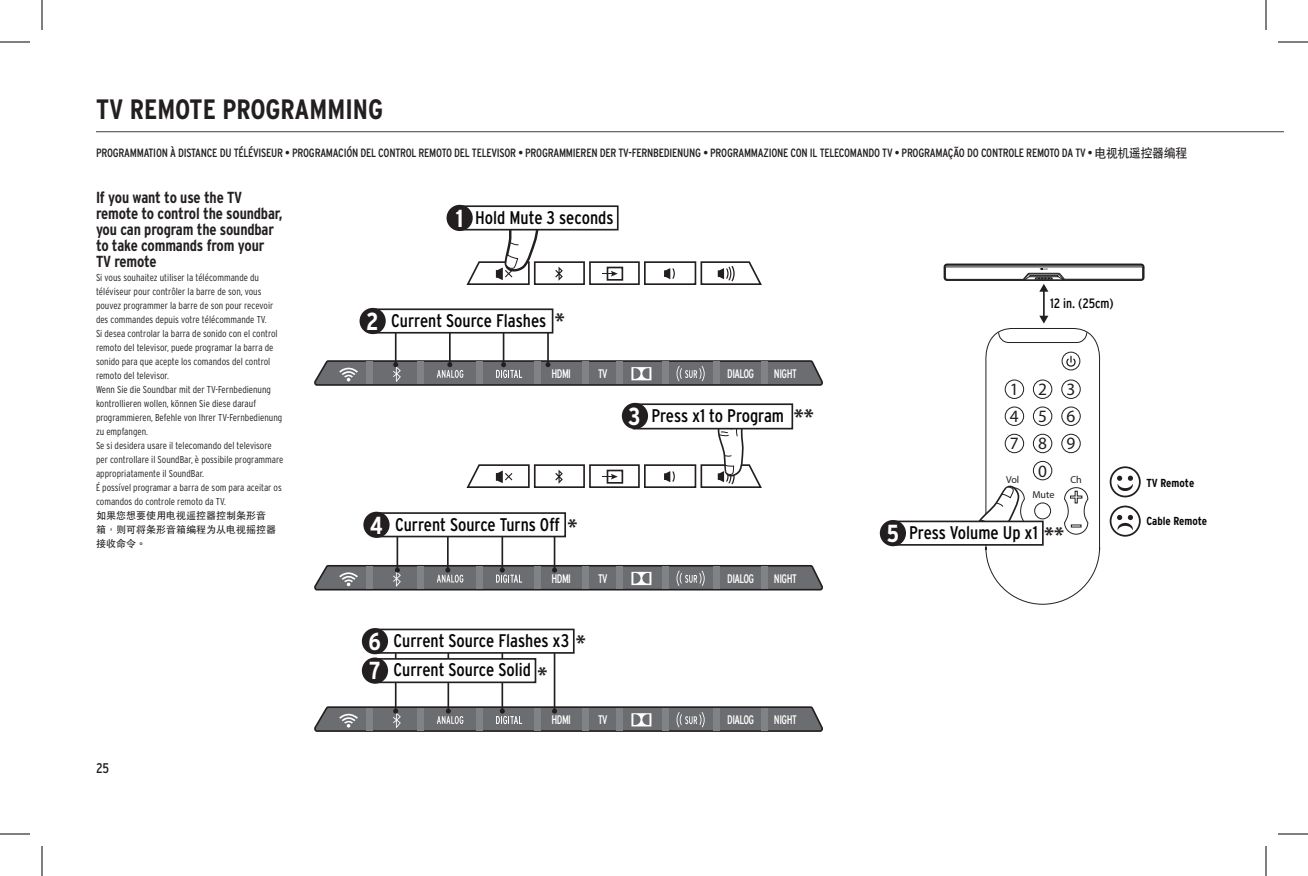
<style>
.page{position:relative;width:1308px;height:876px;background:#fff}
.page>*{position:absolute;margin:0;border:0;box-sizing:border-box;transform-origin:0 0}
.t1{font:700 condensed 28px "Interstate";color:#231f20}
.t2{font:700 22px "Myriad Pro";color:#231f20}
.t3{font:condensed 18.2px/29.4px "Interstate";color:#050504}
.t4{font:17.4px "Tuffy";letter-spacing:1.12em;color:#231f20}
.t5{font:700 condensed 16px/16px "Interstate";letter-spacing:-.01em;color:#231f20}
.t6{font:condensed 14px "Interstate";color:#231f20}
.t7{font:condensed 13.6px "Interstate";color:#050504}
.t8{font:condensed 12.4px "Interstate";letter-spacing:-.05em;color:#fff;scale:.9 1}
.t9{font:condensed 12px "Interstate";letter-spacing:-.02em;color:#231f20}
.t10{font:700 condensed 11.6px "Interstate";color:#050504}
.t11{font:10.2px "Tuffy";color:#231f20}
.t12{font:300 condensed 10px/14px "Interstate";color:#231f20}
.t13{font:500 10px/14px "ST Heiti TC";color:#231f20}
.s1{font-family:"SIL Hei Med Jian";font-stretch:normal}
.s2{font-weight:700;font-size:24.6px;color:#fff}
</style>
<div class="page">
<div style="left:589px;top:261px;width:51px;height:24px;border:2px solid #231f20"></div>
<div style="left:534px;top:261px;width:51px;height:24px;border:2px solid #231f20"></div>
<div style="left:644px;top:261px;width:52px;height:24px;border:2px solid #231f20"></div>
<div style="left:607px;top:267px;width:16px;height:14px;border:2px solid #231f20"></div>
<svg style="left:603px;top:271px;width:15px;height:6px"></svg>
<svg style="left:700px;top:261px;width:62px;height:24px"></svg>
<svg style="left:664px;top:268px;width:11px;height:11px"></svg>
<div style="left:589px;top:464px;width:51px;height:24px;border:2px solid #231f20"></div>
<div style="left:534px;top:464px;width:51px;height:24px;border:2px solid #231f20"></div>
<div style="left:644px;top:464px;width:52px;height:24px;border:2px solid #231f20"></div>
<svg style="left:466px;top:464px;width:64px;height:24px"></svg>
<svg style="left:555px;top:470px;width:8px;height:14px"></svg>
<div style="left:607px;top:470px;width:16px;height:14px;border:2px solid #231f20"></div>
<svg style="left:603px;top:474px;width:15px;height:6px"></svg>
<svg style="left:664px;top:471px;width:11px;height:11px"></svg>
<hr style="left:503px;top:327px;width:1px;height:38px;background:#231f20">
<hr style="left:449px;top:327px;width:2px;height:38px;background:#231f20">
<hr style="left:395px;top:327px;width:2px;height:38px;background:#231f20">
<hr style="left:547px;top:327px;width:2px;height:38px;background:#231f20">
<svg style="left:314px;top:359px;width:509px;height:27px;background:#747477"></svg>
<hr style="left:501px;top:533px;width:2px;height:37px;background:#231f20">
<hr style="left:447px;top:533px;width:2px;height:37px;background:#231f20">
<hr style="left:397px;top:533px;width:1px;height:37px;background:#231f20">
<hr style="left:554px;top:533px;width:1px;height:37px;background:#231f20">
<svg style="left:314px;top:564px;width:509px;height:27px;background:#747477"></svg>
<hr style="left:501px;top:653px;width:2px;height:58px;background:#231f20">
<hr style="left:447px;top:653px;width:2px;height:58px;background:#231f20">
<hr style="left:395px;top:653px;width:2px;height:58px;background:#231f20">
<hr style="left:554px;top:653px;width:1px;height:58px;background:#231f20">
<svg style="left:314px;top:705px;width:509px;height:27px;background:#747477"></svg>
<svg style="left:466px;top:231px;width:97px;height:54px"></svg>
<div style="left:373px;top:309px;width:180px;height:24px;background:#fff"></div>
<div style="left:372px;top:308px;width:181px;height:26px;border:2px solid #231f20"></div>
<div style="left:360px;top:308px;width:26px;height:26px;background:#231f20;border-radius:50%"></div>
<div style="left:459px;top:205px;width:160px;height:26px;border:2px solid #231f20"></div>
<div style="left:447px;top:205px;width:26px;height:26px;background:#231f20;border-radius:50%"></div>
<div style="left:376px;top:513px;width:189px;height:24px;background:#fff"></div>
<div style="left:376px;top:512px;width:190px;height:25px;border:2px solid #231f20"></div>
<div style="left:363px;top:512px;width:27px;height:26px;background:#231f20;border-radius:50%"></div>
<div style="left:374px;top:629px;width:201px;height:25px;border:2px solid #231f20"></div>
<div style="left:362px;top:628px;width:26px;height:26px;background:#231f20;border-radius:50%"></div>
<div style="left:375px;top:659px;width:160px;height:23px;background:#fff"></div>
<div style="left:374px;top:658px;width:162px;height:25px;border:2px solid #231f20"></div>
<div style="left:362px;top:658px;width:26px;height:26px;background:#231f20;border-radius:50%"></div>
<div style="left:890px;top:521px;width:154px;height:25px;border:2px solid #231f20"></div>
<div style="left:880px;top:520px;width:26px;height:26px;background:#231f20;border-radius:50%"></div>
<hr style="left:1043px;top:290px;width:2px;height:27px;background:#231f20">
<svg style="left:963px;top:316px;width:138px;height:289px"></svg>
<svg style="left:700px;top:429px;width:63px;height:59px"></svg>
<div style="left:633px;top:403px;width:160px;height:26px;border:2px solid #231f20"></div>
<div style="left:622px;top:403px;width:26px;height:26px;background:#231f20;border-radius:50%"></div>
<svg style="left:1110px;top:506px;width:31px;height:31px"></svg>
<svg style="left:1110px;top:466px;width:31px;height:31px"></svg>
<svg style="left:944px;top:264px;width:201px;height:28px"></svg>
<hr style="left:96px;top:131px;width:1188px;height:1px;background:#3e3e3f">
<hr style="left:0;top:42px;width:30px;height:1px;background:#000">
<hr style="left:1278px;top:42px;width:30px;height:1px;background:#000">
<hr style="left:0;top:834px;width:30px;height:1px;background:#000">
<hr style="left:1278px;top:834px;width:30px;height:1px;background:#000">
<hr style="left:42px;top:0;width:1px;height:30px;background:#000">
<hr style="left:42px;top:846px;width:1px;height:30px;background:#000">
<hr style="left:1266px;top:0;width:1px;height:30px;background:#000">
<hr style="left:1266px;top:846px;width:1px;height:30px;background:#000">
<h1 class="t1" style="left:96px;top:93px;width:289px">TV REMOTE PROGRAMMING</h1>
<p class="t9" style="left:96px;top:146px;width:1093px">PROGRAMMATION À DISTANCE DU TÉLÉVISEUR • PROGRAMACIÓN DEL CONTROL REMOTO DEL TELEVISOR • PROGRAMMIEREN DER TV-FERNBEDIENUNG • PROGRAMMAZIONE CON IL TELECOMANDO TV • PROGRAMAÇÃO DO CONTROLE REMOTO DA TV • <span class="s1">电视机遥控器编程</span></p>
<h3 class="t5" style="left:96px;top:189px;width:188px">If you want to use the TV remote to control the soundbar, you can program the soundbar to take commands from your<br>TV remote</h3>
<p class="t12" style="left:96px;top:270px;width:189px">Si vous souhaitez utiliser la télécommande du téléviseur pour contrôler la barre de son, vous pouvez programmer la barre de son pour recevoir des commandes depuis votre télécommande TV.<br>Si desea controlar la barra de sonido con el control remoto del televisor, puede programar la barra de sonido para que acepte los comandos del control remoto del televisor.<br>Wenn Sie die Soundbar mit der TV-Fernbedienung kontrollieren wollen, können Sie diese darauf programmieren, Befehle von Ihrer TV-Fernbedienung zu empfangen.<br>Se si desidera usare il telecomando del televisore per controllare il SoundBar, è possibile programmare appropriatamente il SoundBar.<br>É possível programar a barra de som para aceitar os comandos do controle remoto da TV.</p>
<p class="t13" style="left:96px;top:508px;width:181px">如果您想要使用电视遥控器控制条形音箱，则可将条形音箱编程为从电视摇控器接收命令。</p>
<h3 class="t6" style="left:96px;top:761px;width:15px">25</h3>
<h3 class="t3" style="left:456px;top:203px;width:159px"><span class="s2">1</span> Hold Mute 3 seconds</h3>
<h3 class="t3" style="left:366px;top:306px;width:182px"><span class="s2">2</span> Current Source Flashes</h3>
<h2 class="t2" style="left:555px;top:308px;width:11px">*</h2>
<p class="t8" style="left:552px;top:366px;width:23px">HDMI</p>
<p class="t8" style="left:598px;top:366px;width:12px">TV</p>
<p class="t8" style="left:727px;top:366px;width:32px">DIALOG</p>
<p class="t8" style="left:774px;top:366px;width:27px">NIGHT</p>
<h3 class="t3" style="left:370px;top:509px;width:191px"><span class="s2">4</span> Current Source Turns Off</h3>
<h2 class="t2" style="left:568px;top:514px;width:11px">*</h2>
<h3 class="t3" style="left:628px;top:401px;width:157px"><span class="s2">3</span> Press x1 to Program</h3>
<h2 class="t2" style="left:794px;top:405px;width:21px">**</h2>
<p class="t8" style="left:552px;top:571px;width:23px">HDMI</p>
<p class="t8" style="left:598px;top:571px;width:12px">TV</p>
<p class="t8" style="left:727px;top:571px;width:32px">DIALOG</p>
<p class="t8" style="left:774px;top:571px;width:27px">NIGHT</p>
<h3 class="t3" style="left:369px;top:626px;width:202px"><span class="s2">6</span> Current Source Flashes x3<br><span class="s2">7</span> Current Source Solid</h3>
<h2 class="t2" style="left:538px;top:662px;width:11px">*</h2>
<h2 class="t2" style="left:576px;top:630px;width:11px">*</h2>
<p class="t8" style="left:552px;top:713px;width:23px">HDMI</p>
<p class="t8" style="left:598px;top:713px;width:12px">TV</p>
<p class="t8" style="left:727px;top:713px;width:32px">DIALOG</p>
<p class="t8" style="left:774px;top:713px;width:27px">NIGHT</p>
<h3 class="t7" style="left:1050px;top:296px;width:65px">12 in. (25cm)</h3>
<h3 class="t4" style="left:1010px;top:379px;width:67px">123</h3>
<h3 class="t4" style="left:1010px;top:406px;width:67px">456</h3>
<h3 class="t4" style="left:1010px;top:433px;width:39px">7 8</h3>
<h3 class="t4" style="left:1038px;top:460px;width:10px">0</h3>
<p class="t11" style="left:1032px;top:489px;width:24px">Mute</p>
<h3 class="t4" style="left:1067px;top:433px;width:10px">9</h3>
<p class="t11" style="left:1006px;top:473px;width:15px">Vol</p>
<p class="t11" style="left:1070px;top:473px;width:13px">Ch</p>
<h3 class="t3" style="left:887px;top:518px;width:152px"><span class="s2">5</span> Press Volume Up x1</h3>
<h2 class="t2" style="left:1044px;top:522px;width:21px">**</h2>
<p class="t10" style="left:1147px;top:477px;width:49px">TV Remote</p>
<p class="t10" style="left:1147px;top:515px;width:62px">Cable Remote</p>
</div>
